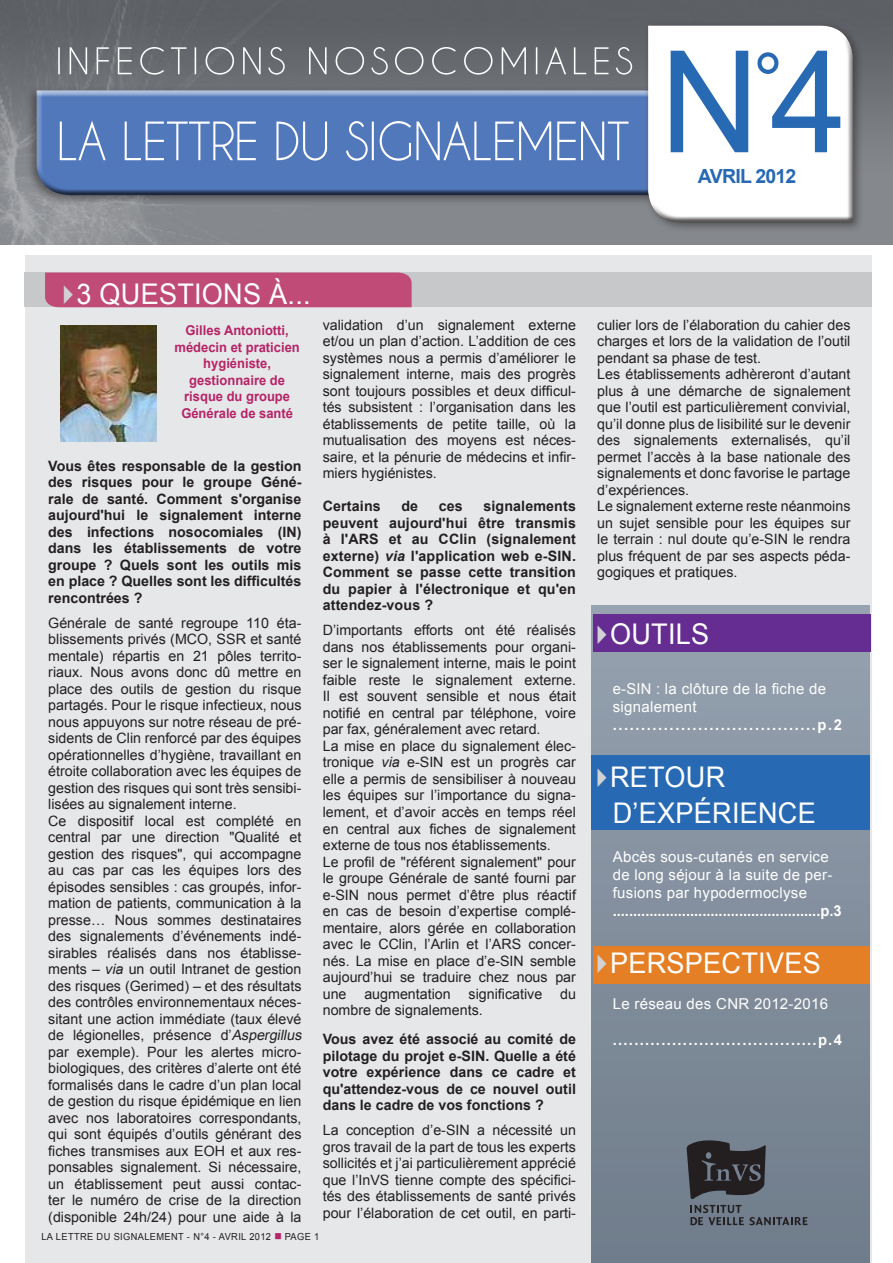
<style>
.page{position:relative;width:893px;height:1263px;background:#fff}
.page>*{position:absolute;margin:0;border:0;box-sizing:border-box;transform-origin:0 0}
.t1{font:141.9px "Arial";color:#2869b3}
.t2{font:28.5px "Arial";letter-spacing:.01em;color:#fff;scale:.95 1}
.t3{font:700 19.5px "Arial";letter-spacing:-.04em;color:#2869b3}
.t4{font:15px/18px "Arial";letter-spacing:.02em;color:#fff}
.t5{font:700 15px "Arial";color:#fff}
.t6{font:14.25px/16.5px "Arial";color:#231f20;text-align:justify}
.t7{font:700 14.25px/16.5px "Arial";color:#231f20;text-align:justify}
.t8{font:700 13.5px/16.5px "Arial";color:#b62467;text-align:center;scale:.96 1}
.t9{font:9.75px "Arial";letter-spacing:.04em;color:#231f20;scale:.95 1}
.s1{color:#d1d2d4}
.s2{font-style:italic}
.s3{color:#b62467}
.s4{font-weight:700}
</style>
<div class="page">
<img style="left:0;top:0;width:893px;height:244px">
<div style="left:25px;top:85px;width:657px;height:121px;background:#231f20;opacity:.5"></div>
<div style="left:35px;top:90px;width:642px;height:93px;background:#fff;opacity:.75"></div>
<div style="left:36px;top:100px;width:642px;height:98px;background:#231f20;opacity:.75"></div>
<div style="left:643px;top:20px;width:221px;height:214px;background:#231f20;opacity:.5"></div>
<div style="left:646px;top:25px;width:207px;height:186px;background:#fff;opacity:.75"></div>
<div style="left:648px;top:35px;width:205px;height:190px;background:#231f20;opacity:.75"></div>
<svg style="left:60px;top:121px;width:568px;height:40px;background:#6d8dc6"></svg>
<svg style="left:58px;top:47px;width:574px;height:28px;background:#7a7d81"></svg>
<div style="left:25px;top:256px;width:847px;height:1007px;background:#e6e7e9"></div>
<svg style="left:591px;top:606px;width:279px;height:657px;background:#808c9a"></svg>
<img style="left:61px;top:325px;width:95px;height:116px">
<div style="left:593px;top:614px;width:278px;height:38px;background:#652d91"></div>
<div style="left:593px;top:946px;width:277px;height:37px;background:#e57f25"></div>
<div style="left:591px;top:755px;width:279px;height:75px;background:#2869b3"></div>
<div style="left:24px;top:273px;width:848px;height:34px;background:#c7c8ca"></div>
<svg style="left:687px;top:1140px;width:79px;height:59px;background:#3a3b40"></svg>
<svg style="left:690px;top:1205px;width:118px;height:20px;background:#5e6772"></svg>
<div style="left:45px;top:273px;width:367px;height:34px;background:#bf4b76"></div>
<p class="t1" style="left:660px;top:9px;width:188px">N<sup>°</sup>4</p>
<p class="t3" style="left:698px;top:163px;width:100px">AVRIL 2012</p>
<p class="t2" style="left:54px;top:275px;width:272px"><span class="s1">✔</span>3 QUESTIONS À...</p>
<p class="t8" style="left:174px;top:323px;width:132px">Gilles Antoniotti, médecin et praticien hygiéniste, gestionnaire de risque du groupe<br>Générale de santé</p>
<p class="t7" style="left:48px;top:458px;width:255px">Vous êtes responsable de la gestion des risques pour le groupe Géné&shy;rale de santé. Comment s'organise aujourd'hui le signalement interne des infections nosocomiales (IN) dans les établissements de votre groupe ? Quels sont les outils mis en place ? Quelles sont les difficultés rencontrées ?</p>
<p class="t6" style="left:48px;top:615px;width:255px">Générale de santé regroupe 110 éta&shy;blissements privés (MCO, SSR et santé mentale) répartis en 21 pôles territo&shy;riaux. Nous avons donc dû mettre en place des outils de gestion du risque partagés. Pour le risque infectieux, nous nous appuyons sur notre réseau de pré&shy;sidents de Clin renforcé par des équipes opérationnelles d’hygiène, travaillant en étroite collaboration avec les équipes de gestion des risques qui sont très sensibi&shy;lisées au signalement interne.</p>
<p class="t6" style="left:48px;top:813px;width:258px;text-align:left">Ce dispositif local est complété en central par une direction "Qualité et gestion des risques", qui accompagne au cas par cas les équipes lors des épisodes sensibles : cas groupés, infor&shy;mation de patients, communication à la presse… Nous sommes destinataires des signalements d’événements indé&shy;sirables réalisés dans nos établisse&shy;ments – <span class="s2">via</span> un outil Intranet de gestion des risques (Gerimed) – et des résultats des contrôles environnementaux néces&shy;sitant une action immédiate (taux élevé de légionelles, présence d’<span class="s2">Aspergillus </span>par exemple). Pour les alertes micro&shy;biologiques, des critères d’alerte ont été formalisés dans le cadre d’un plan local de gestion du risque épidémique en lien avec nos laboratoires correspondants, qui sont équipés d’outils générant des fiches transmises aux EOH et aux res&shy;ponsables signalement. Si nécessaire, un établissement peut aussi contac&shy;ter le numéro de crise de la direction (disponible 24h/24) pour une aide à la</p>
<p class="t6" style="left:323px;top:317px;width:255px">validation d’un signalement externe et/ou un plan d’action. L’addition de ces systèmes nous a permis d’améliorer le signalement interne, mais des progrès sont toujours possibles et deux difficul&shy;tés subsistent : l’organisation dans les établissements de petite taille, où la mutualisation des moyens est néces&shy;saire, et la pénurie de médecins et infir&shy;miers hygiénistes.</p>
<p class="t7" style="left:323px;top:499px;width:60px">Certains</p>
<p class="t7" style="left:401px;top:499px;width:18px">de</p>
<p class="t7" style="left:439px;top:499px;width:26px">ces</p>
<p class="t7" style="left:323px;top:499px;width:255px;text-indent:161px">signalements peuvent aujourd'hui être transmis à l'ARS et au CClin (signalement externe) <span class="s2">via</span> l'application web e-SIN.<br>Comment se passe cette transition du papier à l'électronique et qu'en attendez-vous ?</p>
<p class="t6" style="left:323px;top:622px;width:255px">D’importants efforts ont été réalisés dans nos établissements pour organi&shy;ser le signalement interne, mais le point faible reste le signalement externe.<br>Il est souvent sensible et nous était notifié en central par téléphone, voire par fax, généralement avec retard.</p>
<p class="t6" style="left:323px;top:738px;width:255px">La mise en place du signalement élec&shy;tronique <span class="s2">via</span> e-SIN est un progrès car elle a permis de sensibiliser à nouveau les équipes sur l’importance du signa&shy;lement, et d’avoir accès en temps réel en central aux fiches de signalement externe de tous nos établissements.</p>
<p class="t6" style="left:323px;top:853px;width:255px">Le profil de "référent signalement" pour le groupe Générale de santé fourni par e-SIN nous permet d’être plus réactif en cas de besoin d’expertise complé&shy;mentaire, alors gérée en collaboration avec le CClin, l’Arlin et l’ARS concer&shy;nés. La mise en place d’e-SIN semble aujourd’hui se traduire chez nous par une</p>
<p class="t6" style="left:364px;top:985px;width:88px">augmentation</p>
<p class="t6" style="left:469px;top:985px;width:75px">significative</p>
<p class="t6" style="left:560px;top:985px;width:17px">du</p>
<p class="t6" style="left:323px;top:1002px;width:161px">nombre de signalements.</p>
<p class="t7" style="left:323px;top:1031px;width:255px">Vous avez été associé au comité de pilotage du projet e-SIN. Quelle a été votre expérience dans ce cadre et qu'attendez-vous de ce nouvel outil dans le cadre de vos fonctions ?</p>
<p class="t6" style="left:323px;top:1122px;width:255px">La conception d’e-SIN a nécessité un gros travail de la part de tous les experts sollicités et j’ai particulièrement apprécié que l’InVS tienne compte des spécifici&shy;tés des établissements de santé privés pour l’élaboration de cet outil, en parti-</p>
<p class="t9" style="left:41px;top:1230px;width:294px">LA LETTRE DU SIGNALEMENT - N°4 - AVRIL 2012 <span class="s3">■</span> PAGE 1</p>
<p class="t6" style="left:597px;top:317px;width:255px">culier lors de l’élaboration du cahier des charges et lors de la validation de l’outil pendant sa phase de test.</p>
<p class="t6" style="left:597px;top:366px;width:255px">Les établissements adhèreront d’autant plus à une démarche de signalement que l’outil est particulièrement convivial, qu’il donne plus de lisibilité sur le devenir des signalements externalisés, qu’il permet l’accès à la base nationale des signalements et donc favorise le partage d’expériences.</p>
<p class="t6" style="left:597px;top:498px;width:255px">Le signalement externe reste néanmoins un sujet sensible pour les équipes sur le terrain : nul doute qu’e-SIN le rendra plus fréquent de par ses aspects péda&shy;gogiques et pratiques.</p>
<p class="t2" style="left:587px;top:615px;width:130px"><span class="s1">✔</span>OUTILS</p>
<p class="t4" style="left:613px;top:680px;width:215px">e-SIN : la clôture de la fiche de signalement</p>
<p class="t5" style="left:613px;top:715px;width:231px">....................................p.2</p>
<p class="t2" style="left:587px;top:758px;width:147px"><span class="s1">✔</span>RETOUR</p>
<p class="t2" style="left:613px;top:794px;width:215px">D’EXPÉRIENCE</p>
<p class="t4" style="left:613px;top:848px;width:230px">Abcès sous-cutanés en service de long séjour à la suite de per&shy;fusions par hypodermoclyse <span class="s4">...................................................p.3</span></p>
<p class="t2" style="left:587px;top:944px;width:247px"><span class="s1">✔</span>PERSPECTIVES</p>
<p class="t4" style="left:613px;top:994px;width:217px">Le réseau des CNR 2012-2016</p>
<p class="t5" style="left:613px;top:1029px;width:231px">......................................p.4</p>
</div>
